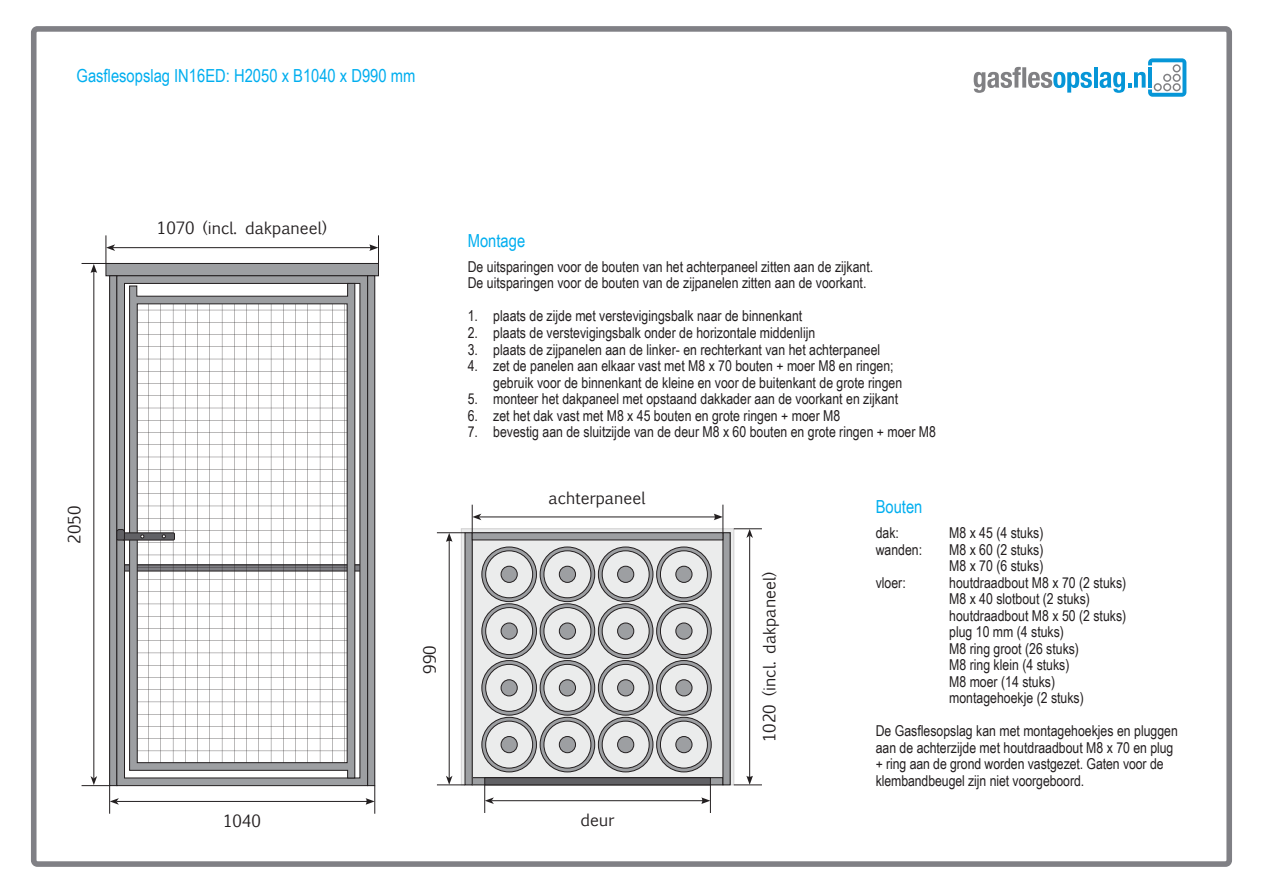
<style>
.page{position:relative;width:1263px;height:893px;background:#fff}
.page>*{position:absolute;margin:0;border:0;box-sizing:border-box;transform-origin:0 0}
.t1{font:18px "Arial Narrow";color:#00aeef}
.t2{font:16.2px "Euphemia UCAS";color:#231f20}
.t3{font:15px/16.5px "Arial Narrow";color:#231f20}
</style>
<div class="page">
<div style="left:31px;top:26px;width:1201px;height:841px;border:6px solid #808085;border-radius:4px"></div>
<svg style="left:974px;top:67px;width:118px;height:26px"></svg>
<hr style="left:1094px;top:67px;width:4px;height:21px;background:#0696d7">
<svg style="left:1099px;top:58px;width:87px;height:39px"></svg>
<hr style="left:1148px;top:67px;width:4px;height:21px;background:#0696d7">
<div style="left:461px;top:529px;width:273px;height:256px;background:linear-gradient(to right,#e9eaea,#ebecec)"></div>
<div style="left:472px;top:778px;width:251px;height:7px;background:#9d9fa2"></div>
<div style="left:472px;top:777px;width:251px;height:8px;border:1px solid #231f20"></div>
<div style="left:723px;top:533px;width:7px;height:252px;background:#9d9fa2"></div>
<div style="left:465px;top:533px;width:7px;height:252px;background:#9d9fa2"></div>
<div style="left:472px;top:533px;width:251px;height:7px;background:#9d9fa2"></div>
<div style="left:472px;top:532px;width:251px;height:8px;border:1px solid #231f20"></div>
<svg style="left:482px;top:547px;width:229px;height:225px;background:#c4c5c6"></svg>
<svg style="left:484px;top:777px;width:227px;height:35px"></svg>
<hr style="left:479px;top:517px;width:237px;height:1px;background:#231f20">
<svg style="left:714px;top:505px;width:10px;height:27px"></svg>
<svg style="left:472px;top:505px;width:9px;height:27px"></svg>
<hr style="left:449px;top:539px;width:1px;height:239px;background:#231f20">
<svg style="left:437px;top:532px;width:28px;height:10px"></svg>
<svg style="left:437px;top:776px;width:28px;height:10px"></svg>
<hr style="left:749px;top:536px;width:1px;height:242px;background:#231f20">
<svg style="left:734px;top:776px;width:27px;height:10px"></svg>
<svg style="left:734px;top:528px;width:27px;height:10px"></svg>
<div style="left:106px;top:263px;width:272px;height:13px;background:#9d9fa2"></div>
<div style="left:106px;top:263px;width:273px;height:13px;border:1px solid #231f20"></div>
<div style="left:368px;top:276px;width:7px;height:510px;background:#9d9fa2"></div>
<div style="left:367px;top:276px;width:8px;height:510px;border:1px solid #231f20"></div>
<div style="left:110px;top:276px;width:7px;height:510px;background:#9d9fa2"></div>
<div style="left:109px;top:276px;width:8px;height:510px;border:1px solid #231f20"></div>
<svg style="left:116px;top:275px;width:252px;height:511px"></svg>
<svg style="left:129px;top:283px;width:226px;height:495px"></svg>
<div style="left:122px;top:533px;width:52px;height:7px;background:#616165"></div>
<div style="left:122px;top:533px;width:53px;height:7px;border:1px solid #231f20"></div>
<svg style="left:116px;top:529px;width:9px;height:11px"></svg>
<svg style="left:162px;top:534px;width:4px;height:4px"></svg>
<hr style="left:94px;top:271px;width:1px;height:507px;background:#231f20">
<hr style="left:113px;top:247px;width:259px;height:1px;background:#231f20">
<svg style="left:369px;top:236px;width:10px;height:27px"></svg>
<svg style="left:82px;top:236px;width:33px;height:37px"></svg>
<hr style="left:116px;top:801px;width:252px;height:1px;background:#231f20">
<svg style="left:366px;top:786px;width:9px;height:27px"></svg>
<svg style="left:82px;top:776px;width:37px;height:37px"></svg>
<p class="t1" style="left:77px;top:62px;width:340px">Gasflesopslag IN16ED: H2050 x B1040 x D990 mm</p>
<p class="t2" style="left:157px;top:217px;width:171px">1070 (incl. dakpaneel)</p>
<p class="t2" style="left:63px;top:544px;width:39px;rotate:-90deg">2050</p>
<p class="t2" style="left:223px;top:809px;width:39px">1040</p>
<p class="t2" style="left:418px;top:674px;width:30px;rotate:-90deg">990</p>
<p class="t1" style="left:468px;top:227px;width:59px">Montage</p>
<p class="t3" style="left:468px;top:258px;width:407px">De uitsparingen voor de bouten van het achterpaneel zitten aan de zijkant.<br>De uitsparingen voor de bouten van de zijpanelen zitten aan de voorkant.</p>
<p class="t3" style="left:468px;top:307px;width:336px">1. plaats de zijde met verstevigingsbalk naar de binnenkant</p>
<p class="t3" style="left:468px;top:324px;width:349px">2. plaats de verstevigingsbalk onder de horizontale middenlijn</p>
<p class="t3" style="left:468px;top:340px;width:414px">3. plaats de zijpanelen aan de linker- en rechterkant van het achterpaneel</p>
<p class="t3" style="left:493px;top:357px;width:410px;text-indent:-26px">4. zet de panelen aan elkaar vast met M8 x 70 bouten + moer M8 en ringen; gebruik voor de binnenkant de kleine en voor de buitenkant de grote ringen</p>
<p class="t3" style="left:468px;top:390px;width:432px">5. monteer het dakpaneel met opstaand dakkader aan de voorkant en zijkant</p>
<p class="t3" style="left:468px;top:406px;width:374px">6. zet het dak vast met M8 x 45 bouten en grote ringen + moer M8</p>
<p class="t3" style="left:468px;top:423px;width:470px">7. bevestig aan de sluitzijde van de deur M8 x 60 bouten en grote ringen + moer M8</p>
<p class="t2" style="left:548px;top:486px;width:98px">achterpaneel</p>
<p class="t2" style="left:580px;top:809px;width:35px">deur</p>
<p class="t2" style="left:758px;top:742px;width:171px;rotate:-90deg">1020 (incl. dakpaneel)</p>
<p class="t1" style="left:876px;top:494px;width:48px">Bouten</p>
<p class="t3" style="left:876px;top:524px;width:25px">dak:</p>
<p class="t3" style="left:949px;top:524px;width:96px">M8 x 45 (4 stuks)</p>
<p class="t3" style="left:876px;top:541px;width:48px">wanden:</p>
<p class="t3" style="left:949px;top:541px;width:96px">M8 x 60 (2 stuks)<br>M8 x 70 (6 stuks)</p>
<p class="t3" style="left:876px;top:574px;width:32px">vloer:</p>
<p class="t3" style="left:949px;top:574px;width:179px">houtdraadbout M8 x 70 (2 stuks)<br>M8 x 40 slotbout (2 stuks) houtdraadbout M8 x 50 (2 stuks) plug 10 mm (4 stuks)<br>M8 ring groot (26 stuks)<br>M8 ring klein (4 stuks)<br>M8 moer (14 stuks) montagehoekje (2 stuks)</p>
<p class="t3" style="left:876px;top:722px;width:304px">De Gasflesopslag kan met montagehoekjes en pluggen aan de achterzijde met houtdraadbout M8 x 70 en plug + ring aan de grond worden vastgezet. Gaten voor de klembandbeugel zijn niet voorgeboord.</p>
</div>
